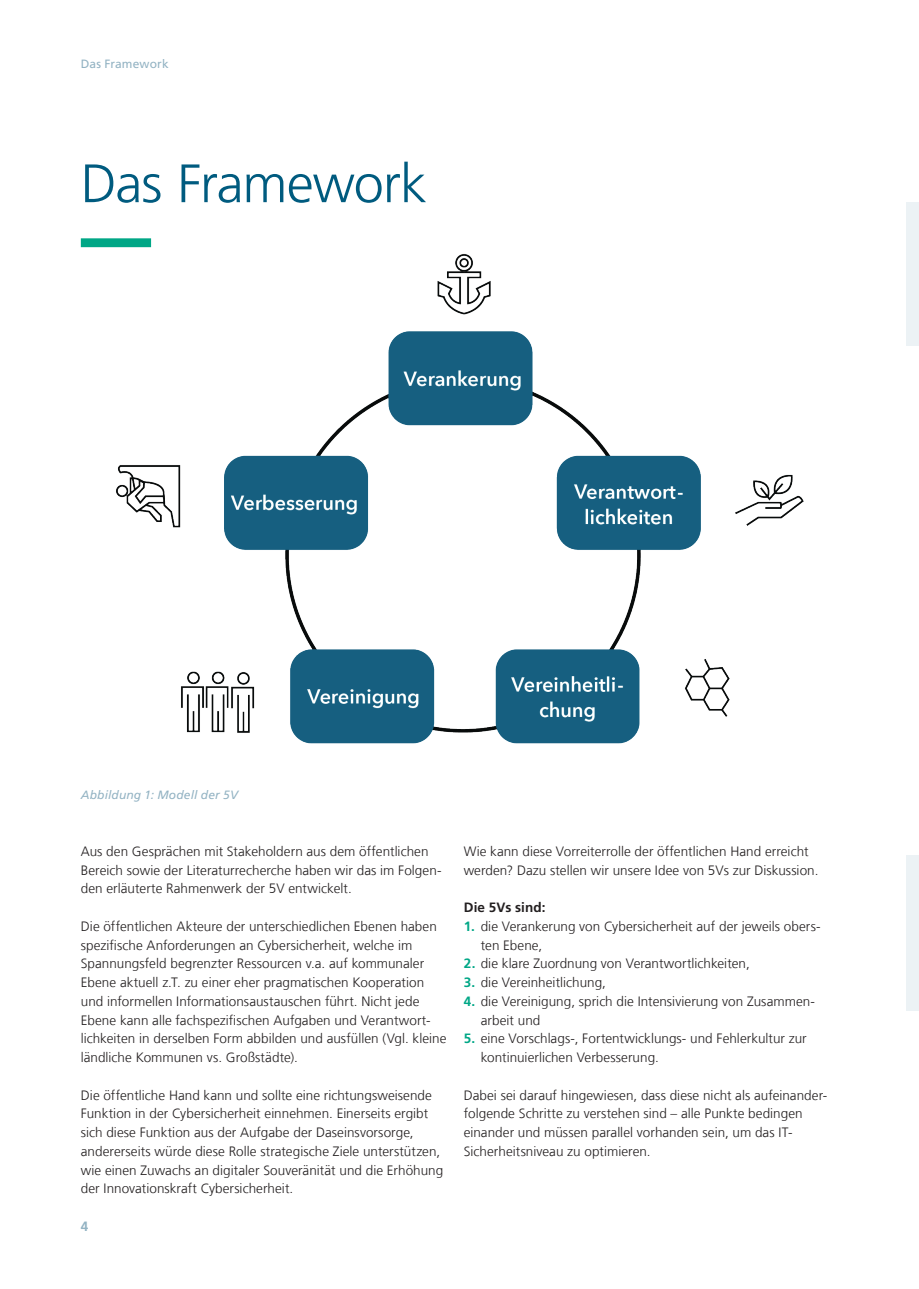
<style>
.page{position:relative;width:919px;height:1289px;background:#fff}
.page>*{position:absolute;margin:0;border:0;box-sizing:border-box;transform-origin:0 0}
.t1{font:300 54px "Frutiger LT Com";letter-spacing:-.02em;color:#005b7f}
.t2{font:300 13.5px/18.8px "Frutiger LT Com";letter-spacing:.005em;color:#231f20}
.t3{font:700 13.5px "Frutiger LT Com";letter-spacing:.01em;color:#231f20}
.t4{font:700 13.5px "Frutiger LT Com";color:#93b3c3}
.t5{font:italic 12px "Frutiger LT Com";letter-spacing:.01em;color:#93b3c3}
.t6{font:12px "Frutiger LT Com";letter-spacing:.01em;color:#93b3c3}
.s1{font-weight:700;color:#00a786}
</style>
<div class="page">
<img style="left:116px;top:254px;width:688px;height:490px">
<svg style="left:81px;top:238px;width:71px;height:9px"></svg>
<div style="left:906px;top:202px;width:12px;height:143px;background:#ecf2f5"></div>
<div style="left:906px;top:855px;width:12px;height:155px;background:#ecf2f5"></div>
<p class="t6" style="left:81px;top:57px;width:89px">Das Framework</p>
<h1 class="t1" style="left:81px;top:152px;width:348px">Das Framework</h1>
<p class="t5" style="left:81px;top:788px;width:159px">Abbildung 1: Modell der 5V</p>
<p class="t2" style="left:81px;top:841px;width:362px">Aus den Gesprächen mit Stakeholdern aus dem öffentlichen<br>Bereich sowie der Literaturrecherche haben wir das im Folgen&shy;den erläuterte Rahmenwerk der 5V entwickelt.</p>
<p class="t2" style="left:81px;top:916px;width:367px">Die öffentlichen Akteure der unterschiedlichen Ebenen haben spezifische Anforderungen an Cybersicherheit, welche im Spannungsfeld begrenzter Ressourcen v.a. auf kommunaler Ebene aktuell z.T. zu einer eher pragmatischen Kooperation und informellen Informationsaustauschen führt. Nicht jede Ebene kann alle fachspezifischen Aufgaben und Verantwort&shy;lichkeiten in derselben Form abbilden und ausfüllen (Vgl. kleine ländliche Kommunen vs. Großstädte).</p>
<p class="t2" style="left:81px;top:1085px;width:364px">Die öffentliche Hand kann und sollte eine richtungsweisende Funktion in der Cybersicherheit einnehmen. Einerseits ergibt sich diese Funktion aus der Aufgabe der Daseinsvorsorge, andererseits würde diese Rolle strategische Ziele unterstützen, wie einen Zuwachs an digitaler Souveränität und die Erhöhung der Innovationskraft Cybersicherheit.</p>
<p class="t4" style="left:81px;top:1218px;width:9px">4</p>
<p class="t2" style="left:463px;top:841px;width:356px">Wie kann diese Vorreiterrolle der öffentlichen Hand erreicht werden? Dazu stellen wir unsere Idee von 5Vs zur Diskussion.</p>
<p class="t3" style="left:463px;top:899px;width:83px">Die 5Vs sind:</p>
<p class="t2" style="left:480px;top:916px;width:341px;text-indent:-17px"><span class="s1">1.</span> die Verankerung von Cybersicherheit auf der jeweils obers&shy;ten Ebene,</p>
<p class="t2" style="left:463px;top:954px;width:287px"><span class="s1">2.</span> die klare Zuordnung von Verantwortlichkeiten,</p>
<p class="t2" style="left:463px;top:973px;width:144px"><span class="s1">3.</span> die Vereinheitlichung,</p>
<p class="t2" style="left:480px;top:991px;width:336px;text-indent:-17px"><span class="s1">4.</span> die Vereinigung, sprich die Intensivierung von Zusammen&shy;arbeit und</p>
<p class="t2" style="left:480px;top:1029px;width:327px;text-indent:-17px"><span class="s1">5.</span> eine Vorschlags-, Fortentwicklungs- und Fehlerkultur zur kontinuierlichen Verbesserung.</p>
<p class="t2" style="left:463px;top:1085px;width:365px">Dabei sei darauf hingewiesen, dass diese nicht als aufeinander&shy;folgende Schritte zu verstehen sind – alle Punkte bedingen einander und müssen parallel vorhanden sein, um das IT-Sicherheitsniveau zu optimieren.</p>
</div>
